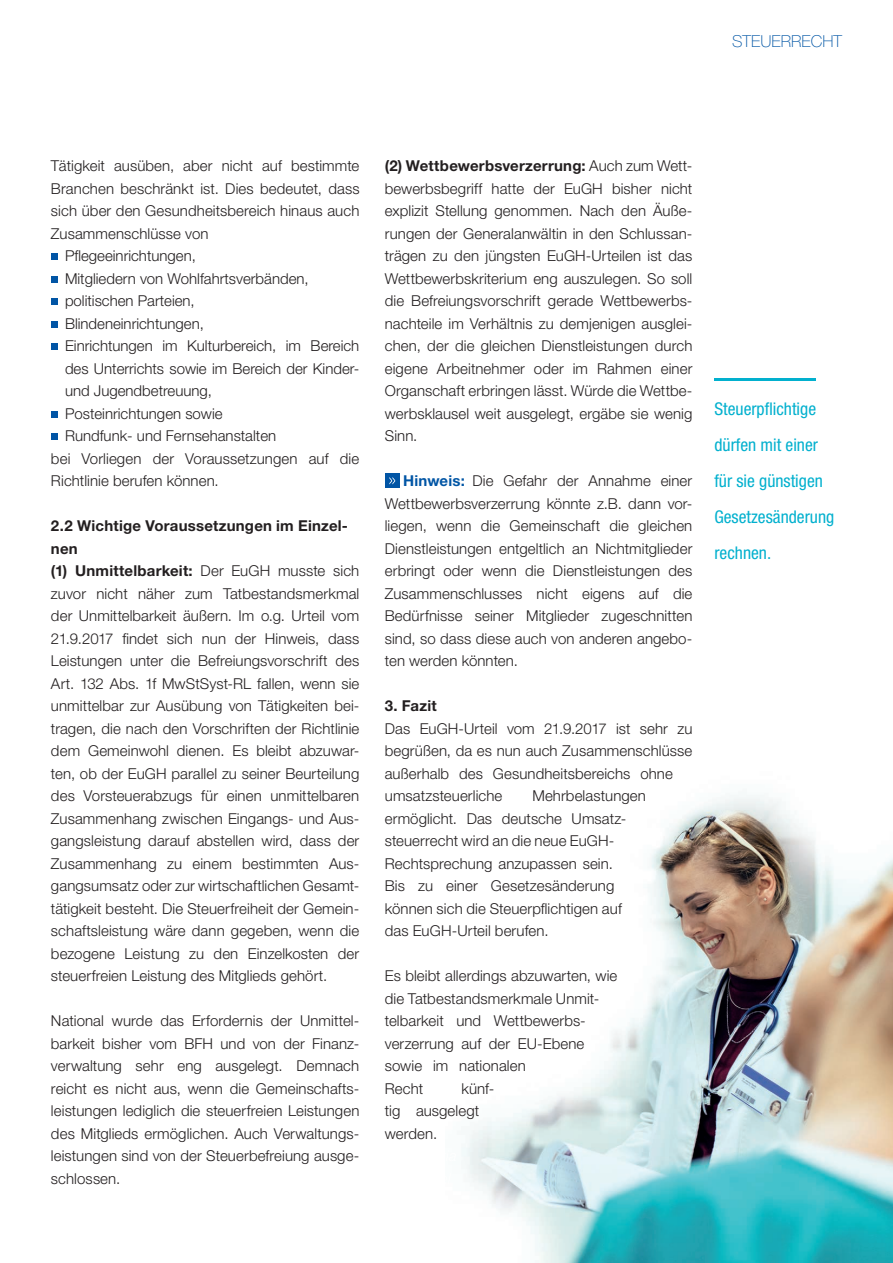
<style>
.page{position:relative;width:893px;height:1263px;background:#fff}
.page>*{position:absolute;margin:0;border:0;box-sizing:border-box;transform-origin:0 0}
.t1{font:condensed 17.55px/36px "Helvetica Neue LT";color:#02b0ce}
.t2{font:100 16.5px "Helvetica Neue LT";color:#0155a5}
.t3{font:300 15px/22.5px "Helvetica Neue LT";letter-spacing:.005em;color:#231f20}
.t4{font:700 15px "Helvetica Neue LT";letter-spacing:.015em;color:#231f20}
.s1{font-weight:700}
.s2{font-weight:700;color:#0155a5}
</style>
<div class="page">
<img style="left:461px;top:795px;width:432px;height:468px">
<svg style="left:51px;top:254px;width:6px;height:6px"></svg>
<svg style="left:51px;top:276px;width:6px;height:6px"></svg>
<svg style="left:51px;top:299px;width:6px;height:6px"></svg>
<svg style="left:51px;top:321px;width:6px;height:6px"></svg>
<svg style="left:51px;top:344px;width:6px;height:6px"></svg>
<svg style="left:51px;top:411px;width:6px;height:6px"></svg>
<svg style="left:51px;top:434px;width:6px;height:6px"></svg>
<div style="left:385px;top:473px;width:15px;height:15px;background:#0155a5"></div>
<svg style="left:389px;top:477px;width:6px;height:7px"></svg>
<hr style="left:714px;top:378px;width:102px;height:3px;background:#02b0ce">
<p class="t2" style="left:732px;top:35px;width:111px">STEUERRECHT</p>
<p class="t3" style="left:51px;top:156px;width:310px">Tätigkeit ausüben, aber nicht auf bestimmte</p>
<p class="t3" style="left:51px;top:179px;width:310px">Branchen beschränkt ist. Dies bedeutet, dass</p>
<p class="t3" style="left:51px;top:201px;width:310px">sich über den Gesundheitsbereich hinaus auch</p>
<p class="t3" style="left:51px;top:224px;width:159px">Zusammenschlüsse von</p>
<p class="t3" style="left:65px;top:246px;width:132px">Pflegeeinrichtungen,</p>
<p class="t3" style="left:65px;top:269px;width:245px">Mitgliedern von Wohlfahrtsverbänden,</p>
<p class="t3" style="left:65px;top:291px;width:131px">politischen Parteien,</p>
<p class="t3" style="left:65px;top:314px;width:140px">Blindeneinrichtungen,</p>
<p class="t3" style="left:65px;top:336px;width:296px">Einrichtungen im Kulturbereich, im Bereich</p>
<p class="t3" style="left:65px;top:359px;width:296px">des Unterrichts sowie im Bereich der Kinder-</p>
<p class="t3" style="left:65px;top:381px;width:148px">und Jugendbetreuung,</p>
<p class="t3" style="left:65px;top:404px;width:159px">Posteinrichtungen sowie</p>
<p class="t3" style="left:65px;top:426px;width:213px">Rundfunk- und Fernsehanstalten</p>
<p class="t3" style="left:51px;top:449px;width:310px">bei Vorliegen der Voraussetzungen auf die</p>
<p class="t3" style="left:51px;top:471px;width:169px">Richtlinie berufen können.</p>
<p class="t3" style="left:51px;top:516px;width:310px"><span class="s1">2.2 Wichtige Voraussetzungen im Einzel&shy;nen<br>(1) Unmittelbarkeit:</span> Der EuGH musste sich zuvor nicht näher zum Tatbestandsmerkmal der Unmittelbarkeit äußern. Im o.g. Urteil vom 21.9.2017 findet sich nun der Hinweis, dass Leistungen unter die Befreiungsvorschrift des Art. 132 Abs. 1f MwStSyst-RL fallen, wenn sie unmittelbar zur Ausübung von Tätigkeiten bei&shy;tragen, die nach den Vorschriften der Richtlinie dem Gemeinwohl dienen. Es bleibt abzuwar&shy;ten, ob der EuGH parallel zu seiner Beurteilung des Vorsteuerabzugs für einen unmittelbaren Zusammenhang zwischen Eingangs- und Aus&shy;gangsleistung darauf abstellen wird, dass der Zusammenhang zu einem bestimmten Aus&shy;gangsumsatz oder zur wirtschaftlichen Gesamt&shy;tätigkeit besteht. Die Steuerfreiheit der Gemein&shy;schaftsleistung wäre dann gegeben, wenn die bezogene Leistung zu den Einzelkosten der steuerfreien Leistung des Mitglieds gehört.</p>
<p class="t3" style="left:51px;top:1011px;width:310px;text-align:justify">National wurde das Erfordernis der Unmittel&shy;barkeit bisher vom BFH und von der Finanz&shy;verwaltung sehr eng ausgelegt. Demnach reicht es nicht aus, wenn die Gemeinschafts&shy;leistungen lediglich die steuerfreien Leistungen des Mitglieds ermöglichen. Auch Verwaltungs&shy;leistungen sind von der Steuerbefreiung ausge&shy;schlossen.</p>
<p class="t3" style="left:385px;top:156px;width:309px;text-align:justify"><span class="s1">(2) Wettbewerbsverzerrung:</span> Auch zum Wett&shy;bewerbsbegriff hatte der EuGH bisher nicht explizit Stellung genommen. Nach den Äuße&shy;rungen der Generalanwältin in den Schlussan&shy;trägen zu den jüngsten EuGH-Urteilen ist das Wettbewerbskriterium eng auszulegen. So soll die Befreiungsvorschrift gerade Wettbewerbs&shy;nachteile im Verhältnis zu demjenigen ausglei&shy;chen, der die gleichen Dienstleistungen durch eigene Arbeitnehmer oder im Rahmen einer Organschaft erbringen lässt. Würde die Wettbe&shy;werbsklausel weit ausgelegt, ergäbe sie wenig Sinn.</p>
<p class="t3" style="left:385px;top:471px;width:309px;text-align:justify;text-indent:18px"><span class="s2">Hinweis:</span> Die Gefahr der Annahme einer Wettbewerbsverzerrung könnte z.B. dann vor&shy;liegen, wenn die Gemeinschaft die gleichen Dienstleistungen entgeltlich an Nichtmitglieder erbringt oder wenn die Dienstleistungen des Zusammenschlusses nicht eigens auf die Bedürfnisse seiner Mitglieder zugeschnitten sind, so dass diese auch von anderen angebo&shy;ten werden könnten.</p>
<p class="t4" style="left:385px;top:701px;width:53px">3. Fazit</p>
<p class="t3" style="left:385px;top:719px;width:309px">Das EuGH-Urteil vom 21.9.2017 ist sehr zu begrüßen, da es nun auch Zusammenschlüsse außerhalb des Gesundheitsbereichs ohne umsatzsteuerliche</p>
<p class="t3" style="left:385px;top:786px;width:263px;text-indent:148px">Mehrbelastungen ermöglicht. Das deutsche Umsatz&shy;steuerrecht wird an die neue EuGH-<br>Rechtsprechung anzupassen sein.<br>Bis zu einer Gesetzesänderung können sich die Steuerpflichtigen auf das EuGH-Urteil berufen.</p>
<p class="t3" style="left:385px;top:966px;width:234px">Es bleibt allerdings abzuwarten, wie die Tatbestandsmerkmale Unmit&shy;telbarkeit und Wettbewerbs&shy;verzerrung auf der EU-Ebene sowie im nationalen<br>Recht</p>
<p class="t3" style="left:385px;top:1079px;width:111px;text-indent:77px">künf&shy;tig ausgelegt werden.</p>
<p class="t1" style="left:714px;top:392px;width:121px">Steuerpflichtige dürfen mit einer für sie günstigen<br>Gesetzesänderung rechnen.</p>
</div>
